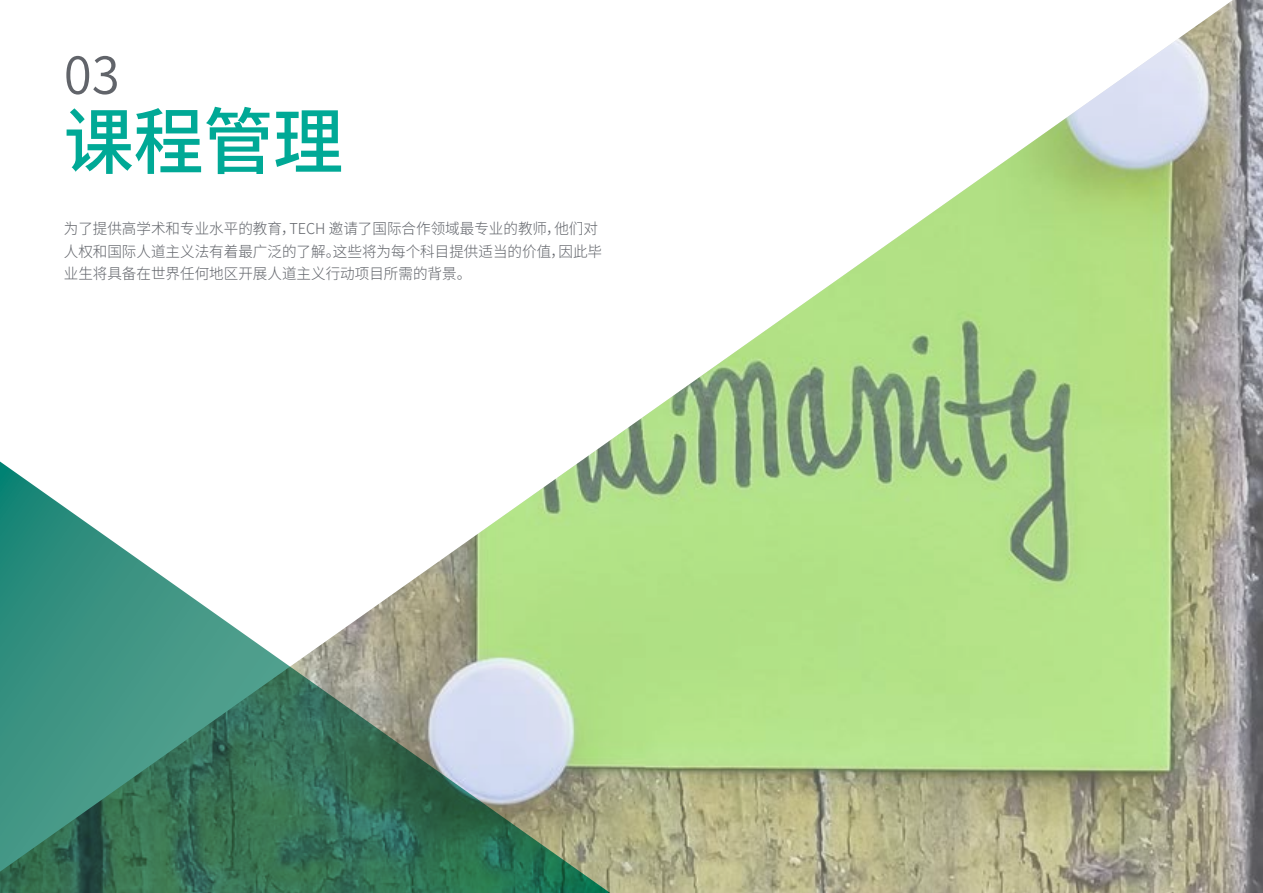
<style>
.page{position:relative;width:1263px;height:893px;background:#fff}
.page>*{position:absolute;margin:0;border:0;box-sizing:border-box;transform-origin:0 0}
.t1{font:500 72px "Source Han Sans CN";color:#00a996}
.t2{font:52.5px "Source Han Sans CN";color:#61646a}
.t3{font:300 15px/22.5px "Source Han Sans CN";color:#61646a}
</style>
<div class="page">
<img style="left:602px;top:0;width:661px;height:893px">
<svg style="left:0;top:446px;width:640px;height:447px"></svg>
<h2 class="t2" style="left:64px;top:45px;width:57px">03</h2>
<h1 class="t1" style="left:64px;top:101px;width:281px">课程管理</h1>
<p class="t3" style="left:64px;top:218px;width:540px">为了提供高学术和专业水平的教育，TECH 邀请了国际合作领域最专业的教师，他们对人权和国际人道主义法有着最广泛的了解。这些将为每个科目提供适当的价值，因此毕业生将具备在世界任何地区开展人道主义行动项目所需的背景。</p>
</div>
